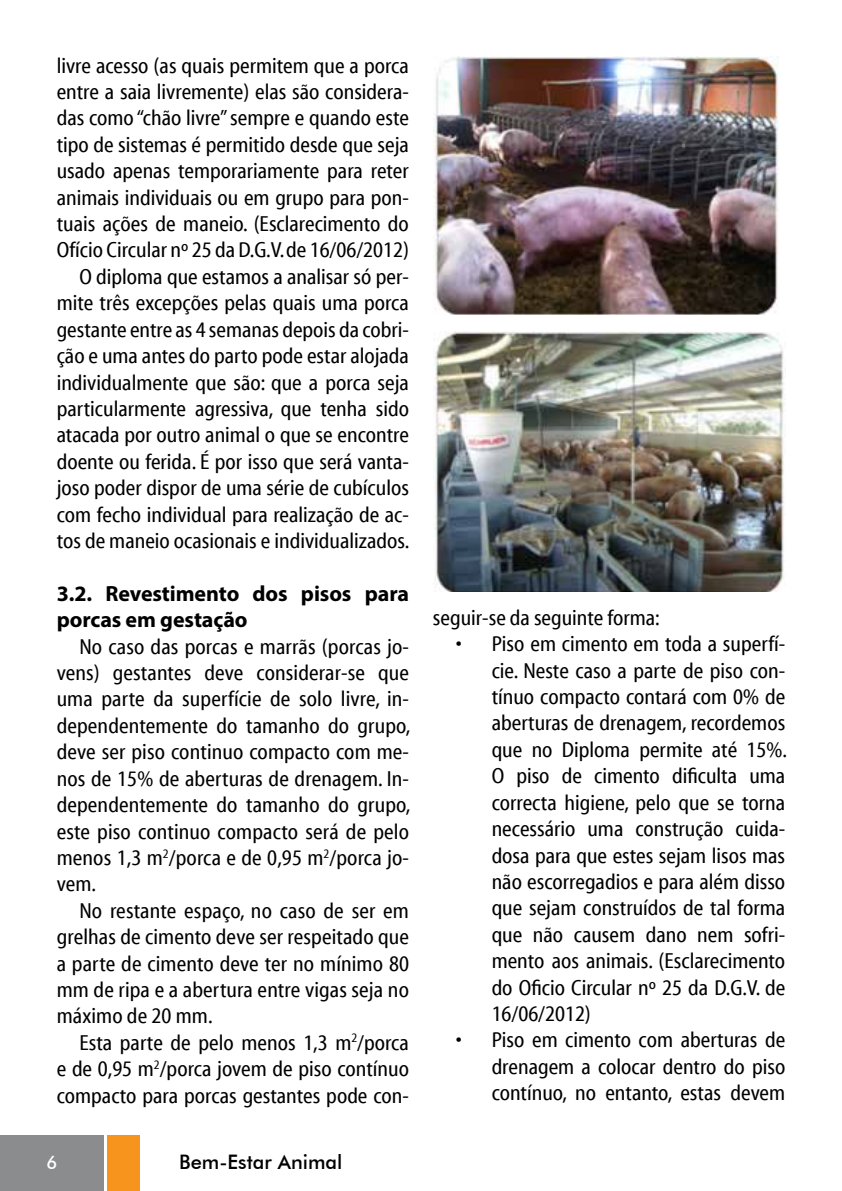
<style>
.page{position:relative;width:842px;height:1191px;background:#fff}
.page>*{position:absolute;margin:0;border:0;box-sizing:border-box;transform-origin:0 0}
.t1{font:22px/26.4px "Myriad Cn Web";color:#000;text-align:justify}
.t2{font:700 22px/26.4px "Myriad Pro";letter-spacing:-.005em;color:#000}
.t3{font:500 20px "Futura BT";color:#000}
.t4{font:500 18px "Futura BT";color:#fff}
</style>
<div class="page">
<div style="left:0;top:1135px;width:104px;height:56px;background:#8a8c8e"></div>
<div style="left:107px;top:1135px;width:33px;height:56px;background:#f7941e"></div>
<img style="left:433px;top:57px;width:346px;height:258px">
<img style="left:433px;top:332px;width:351px;height:260px">
<p class="t1" style="left:57px;top:53px;width:354px;text-align:right">livre acesso (as quais permitem que a porca entre a saia livremente) elas são considera&shy;das como “chão livre” sempre e quando este tipo de sistemas é permitido desde que seja usado apenas temporariamente para reter animais individuais ou em grupo para pon&shy;tuais ações de maneio. (Esclarecimento do Ofício Circular nº 25 da D.G.V. de 16/06/2012)<br>O diploma que estamos a analisar só per&shy;mite três excepções pelas quais uma porca gestante entre as 4 semanas depois da cobri&shy;ção e uma antes do parto pode estar alojada individualmente que são: que a porca seja particularmente agressiva, que tenha sido atacada por outro animal o que se encontre doente ou ferida. É por isso que será vanta&shy;joso poder dispor de uma série de cubículos com fecho individual para realização de ac&shy;tos de maneio ocasionais e individualizados.</p>
<p class="t2" style="left:57px;top:579px;width:354px">3.2. Revestimento dos pisos para porcas em gestação</p>
<p class="t1" style="left:57px;top:633px;width:355px;text-indent:23px">No caso das porcas e marrãs (porcas jo&shy;vens) gestantes deve considerar-se que uma parte da superfície de solo livre, in&shy;dependentemente do tamanho do grupo, deve ser piso continuo compacto com me&shy;nos de 15% de aberturas de drenagem. In&shy;dependentemente do tamanho do grupo, este piso continuo compacto será de pelo menos 1,3 m<sup>2</sup>/porca e de 0,95 m<sup>2</sup>/porca jo&shy;vem.</p>
<p class="t1" style="left:57px;top:897px;width:354px;text-indent:23px">No restante espaço, no caso de ser em grelhas de cimento deve ser respeitado que a parte de cimento deve ter no mínimo 80 mm de ripa e a abertura entre vigas seja no máximo de 20 mm.</p>
<p class="t1" style="left:57px;top:1029px;width:354px;text-indent:23px">Esta parte de pelo menos 1,3 m<sup>2</sup>/porca e de 0,95 m<sup>2</sup>/porca jovem de piso contínuo compacto para porcas gestantes pode con-</p>
<p class="t4" style="left:46px;top:1151px;width:12px">6</p>
<p class="t3" style="left:179px;top:1150px;width:165px">Bem-Estar Animal</p>
<p class="t1" style="left:433px;top:605px;width:228px">seguir-se da seguinte forma:</p>
<p class="t1" style="left:492px;top:631px;width:297px;text-indent:-36px">• Piso em cimento em toda a superfí&shy;cie. Neste caso a parte de piso con&shy;tínuo compacto contará com 0% de aberturas de drenagem, recordemos que no Diploma permite até 15%.<br>O piso de cimento dificulta uma correcta higiene, pelo que se torna necessário uma construção cuida&shy;dosa para que estes sejam lisos mas não escorregadios e para além disso que sejam construídos de tal forma que não causem dano nem sofri&shy;mento aos animais. (Esclarecimento do Oficio Circular nº 25 da D.G.V. de 16/06/2012)</p>
<p class="t1" style="left:492px;top:1027px;width:295px;text-indent:-36px">• Piso em cimento com aberturas de drenagem a colocar dentro do piso contínuo, no entanto, estas devem</p>
</div>
